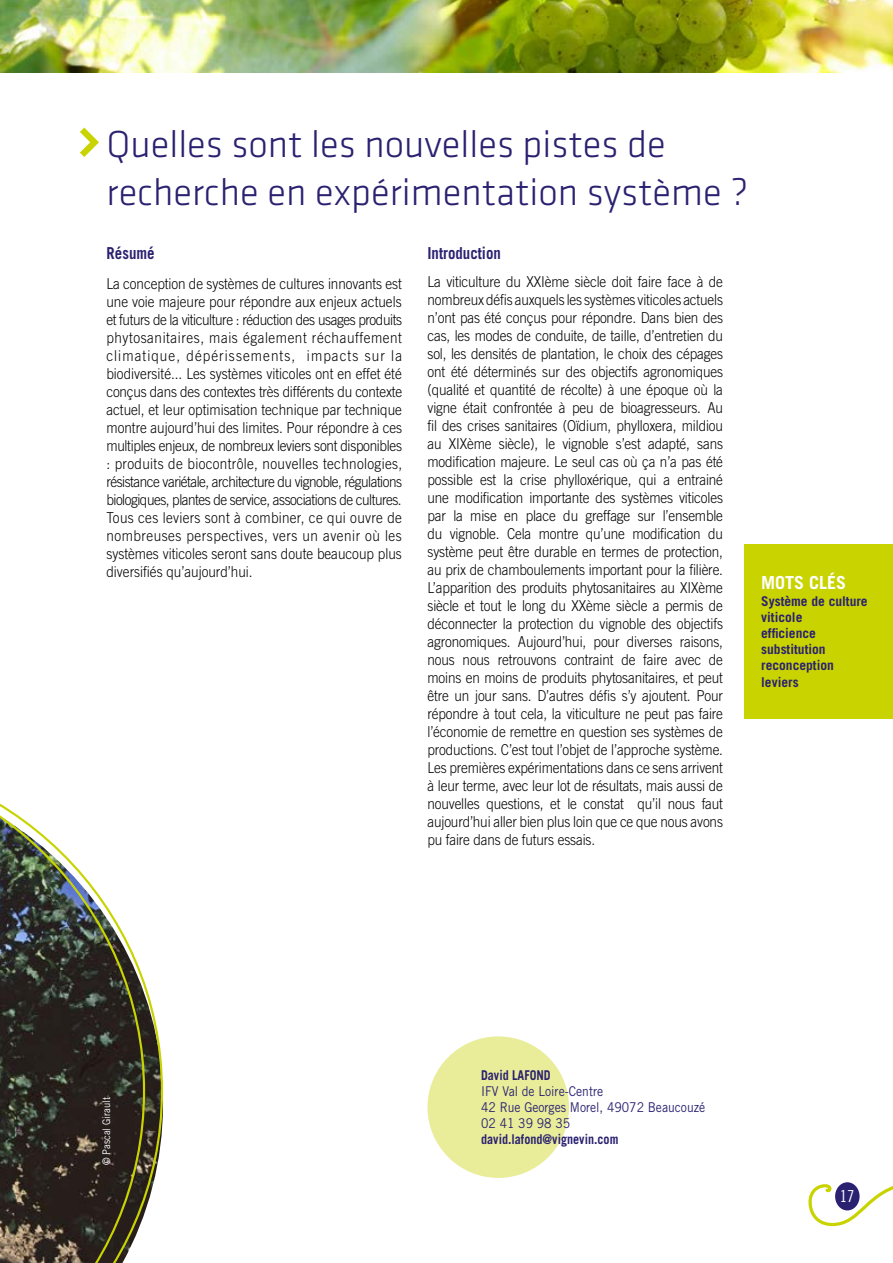
<style>
.page{position:relative;width:893px;height:1263px;background:#fff}
.page>*{position:absolute;margin:0;border:0;box-sizing:border-box;transform-origin:0 0}
.t1{font:300 39px/48px "Klavika";color:#2b2171}
.t2{font:700 18px "Trade Gothic LT Std";color:#fff}
.t3{font:700 16.5px "Trade Gothic LT Std";color:#2b2171;scale:.9 1}
.t4{font:16.5px "Trade Gothic LT Std Cn 18";color:#fff}
.t5{font:300 15px/18px "Trade Gothic LT Std";letter-spacing:-.01em;color:#000;scale:.9 1}
.t6{font:700 13.5px/16.2px "Trade Gothic LT Std";color:#2b2171}
.t7{font:13.5px/16.2px "Trade Gothic LT Std";color:#2b2171;scale:.9 1}
.t8{font:700 13.5px "Trade Gothic LT Std";color:#2b2171;scale:.9 1}
.t9{font:10.5px "Trade Gothic LT Std";color:#fff;scale:.9 1}
</style>
<div class="page">
<svg style="left:808px;top:1182px;width:85px;height:45px"></svg>
<div style="left:427px;top:1036px;width:142px;height:142px;background:#e9ed9a;border-radius:50%"></div>
<svg style="left:80px;top:128px;width:19px;height:29px"></svg>
<svg style="left:145px;top:983px;width:18px;height:229px"></svg>
<img style="left:0;top:803px;width:145px;height:460px">
<div style="left:744px;top:544px;width:149px;height:175px;background:#c8d300"></div>
<img style="left:0;top:0;width:893px;height:72px">
<h1 class="t1" style="left:106px;top:121px;width:643px">Quelles sont les nouvelles pistes de recherche en expérimentation système ?</h1>
<p class="t3" style="left:106px;top:243px;width:55px">Résumé</p>
<p class="t5" style="left:106px;top:274px;width:330px">La conception de systèmes de cultures innovants est une voie majeure pour répondre aux enjeux actuels et futurs de la viticulture : réduction des usages produits phytosanitaires, mais également réchauffement climatique, dépérissements, impacts sur la biodiversité... Les systèmes viticoles ont en effet été conçus dans des contextes très différents du contexte actuel, et leur optimisation technique par technique montre aujourd’hui des limites. Pour répondre à ces multiples enjeux, de nombreux leviers sont disponibles : produits de biocontrôle, nouvelles technologies, résistance variétale, architecture du vignoble, régulations biologiques, plantes de service, associations de cultures.<br>Tous ces leviers sont à combiner, ce qui ouvre de nombreuses perspectives, vers un avenir où les systèmes viticoles seront sans doute beaucoup plus diversifiés qu’aujourd’hui.</p>
<p class="t3" style="left:427px;top:243px;width:83px">Introduction</p>
<p class="t5" style="left:427px;top:273px;width:330px">La viticulture du XXIème siècle doit faire face à de nombreux défis auxquels les systèmes viticoles actuels n’ont pas été conçus pour répondre. Dans bien des cas, les modes de conduite, de taille, d’entretien du sol, les densités de plantation, le choix des cépages ont été déterminés sur des objectifs agronomiques (qualité et quantité de récolte) à une époque où la vigne était confrontée à peu de bioagresseurs. Au fil des crises sanitaires (Oïdium, phylloxera, mildiou au XIXème siècle), le vignoble s’est adapté, sans modification majeure. Le seul cas où ça n’a pas été possible est la crise phylloxérique, qui a entrainé une modification importante des systèmes viticoles par la mise en place du greffage sur l’ensemble du vignoble. Cela montre qu’une modification du système peut être durable en termes de protection, au prix de chamboulements important pour la filière.<br>L’apparition des produits phytosanitaires au XIXème siècle et tout le long du XXème siècle a permis de déconnecter la protection du vignoble des objectifs agronomiques. Aujourd’hui, pour diverses raisons, nous nous retrouvons contraint de faire avec de moins en moins de produits phytosanitaires, et peut être un jour sans. D’autres défis s’y ajoutent. Pour répondre à tout cela, la viticulture ne peut pas faire l’économie de remettre en question ses systèmes de productions. C’est tout l’objet de l’approche système.<br>Les premières expérimentations dans ce sens arrivent à leur terme, avec leur lot de résultats, mais aussi de nouvelles questions, et le constat qu’il nous faut aujourd’hui aller bien plus loin que ce que nous avons pu faire dans de futurs essais.</p>
<p class="t2" style="left:761px;top:572px;width:87px">MOTS CLÉS</p>
<p class="t6" style="left:761px;top:592px;width:108px">Système de culture viticole<br>efficience substitution reconception leviers</p>
<p class="t9" style="left:100px;top:1165px;width:77px;rotate:-90deg">© Pascal Girault</p>
<p class="t8" style="left:481px;top:1066px;width:79px">David LAFOND</p>
<p class="t7" style="left:481px;top:1083px;width:250px">IFV Val de Loire-Centre<br>42 Rue Georges Morel, 49072 Beaucouzé<br>02 41 39 98 35</p>
<p class="t8" style="left:481px;top:1131px;width:154px">david.lafond@vignevin.com</p>
<p class="t4" style="left:840px;top:1186px;width:16px">17</p>
</div>
